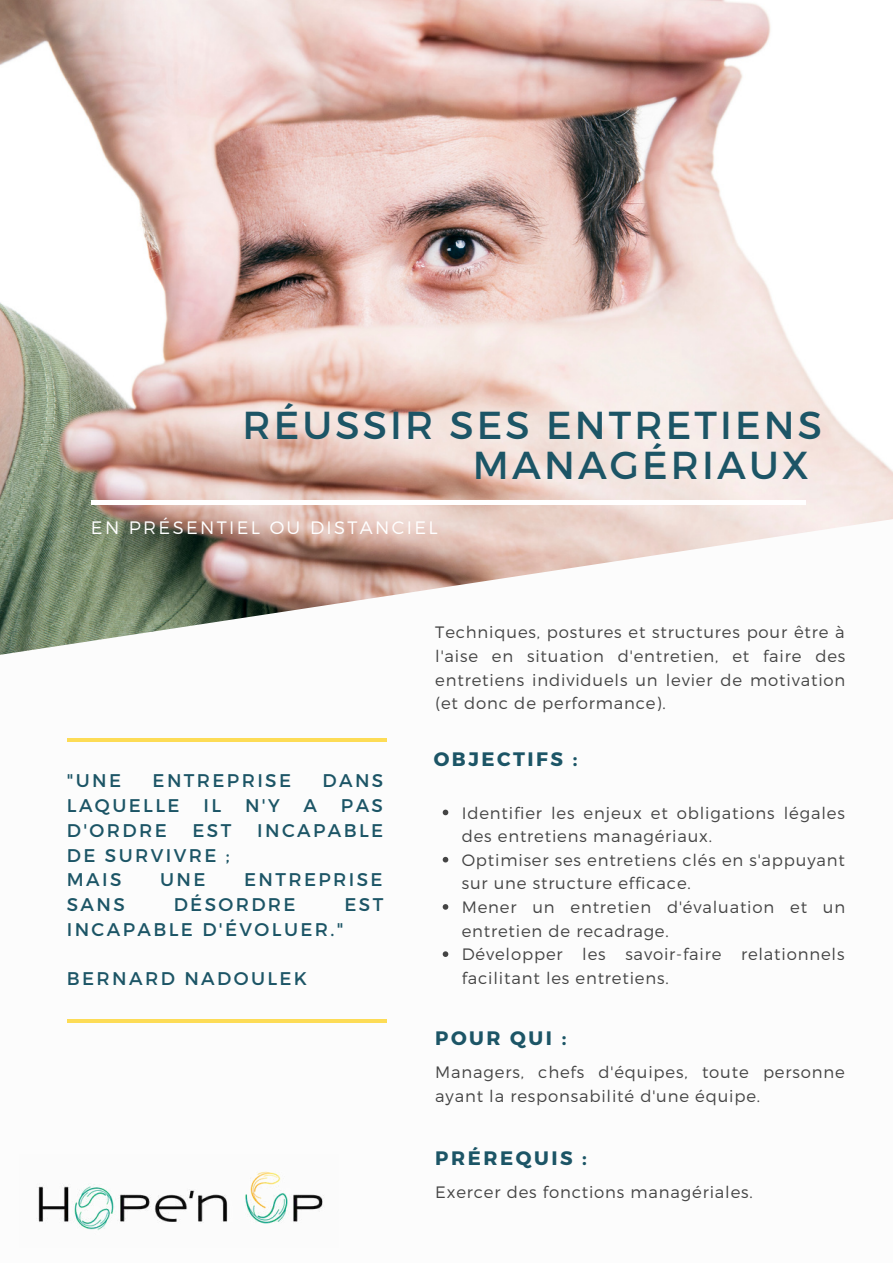
<style>
.page{position:relative;width:893px;height:1264px;background:#fff}
.page>*{position:absolute;margin:0;border:0;box-sizing:border-box;transform-origin:0 0}
.t1{font:39px/40.5px "Montserrat";letter-spacing:.08em;color:#1c5566}
.t2{font:700 19.5px "Montserrat";letter-spacing:.13em;color:#1c5566}
.t3{font:18.3px/24.8px "Montserrat";letter-spacing:.13em;color:#1c5566}
.t4{font:300 18px "Montserrat";letter-spacing:.13em;color:#fff}
.t5{font:300 16.5px/23.5px "Montserrat";letter-spacing:.05em;color:#444}
</style>
<div class="page">
<img style="left:0;top:0;width:892px;height:655px">
<hr style="left:67px;top:738px;width:319px;height:3px;background:#fddc56">
<hr style="left:67px;top:1019px;width:319px;height:3px;background:#fddc56">
<hr style="left:91px;top:501px;width:714px;height:3px;background:#fff">
<img style="left:36px;top:1171px;width:288px;height:60px">
<svg style="left:442px;top:809px;width:6px;height:6px"></svg>
<svg style="left:442px;top:856px;width:6px;height:6px"></svg>
<svg style="left:442px;top:904px;width:6px;height:5px"></svg>
<svg style="left:442px;top:951px;width:6px;height:5px"></svg>
<h1 class="t1" style="left:473px;top:404px;width:350px;text-indent:-230px">RÉUSSIR SES ENTRETIENS<br>MANAGÉRIAUX</h1>
<p class="t4" style="left:91px;top:516px;width:348px">EN PRÉSENTIEL OU DISTANCIEL</p>
<p class="t5" style="left:435px;top:620px;width:411px;text-align:justify">Techniques, postures et structures pour être à l'aise en situation d'entretien, et faire des entretiens individuels un levier de motivation (et donc de performance).</p>
<p class="t3" style="left:67px;top:768px;width:56px">"UNE</p>
<p class="t3" style="left:153px;top:768px;width:140px">ENTREPRISE</p>
<p class="t3" style="left:322px;top:768px;width:62px">DANS</p>
<p class="t3" style="left:67px;top:793px;width:114px">LAQUELLE</p>
<p class="t3" style="left:203px;top:793px;width:19px">IL</p>
<p class="t3" style="left:245px;top:793px;width:36px">N'Y</p>
<p class="t3" style="left:303px;top:793px;width:15px">A</p>
<p class="t3" style="left:341px;top:793px;width:44px">PAS</p>
<p class="t3" style="left:67px;top:818px;width:101px">D'ORDRE</p>
<p class="t3" style="left:192px;top:818px;width:40px">EST</p>
<p class="t3" style="left:257px;top:818px;width:127px">INCAPABLE</p>
<p class="t3" style="left:67px;top:842px;width:164px">DE SURVIVRE ;<br>MAIS</p>
<p class="t3" style="left:160px;top:867px;width:47px">UNE</p>
<p class="t3" style="left:244px;top:867px;width:140px">ENTREPRISE</p>
<p class="t3" style="left:67px;top:892px;width:59px">SANS</p>
<p class="t3" style="left:174px;top:892px;width:123px">DÉSORDRE</p>
<p class="t3" style="left:344px;top:892px;width:40px">EST</p>
<p class="t3" style="left:67px;top:917px;width:278px">INCAPABLE D'ÉVOLUER."</p>
<p class="t3" style="left:67px;top:966px;width:242px">BERNARD NADOULEK</p>
<p class="t2" style="left:433px;top:746px;width:145px">OBJECTIFS :</p>
<p class="t5" style="left:461px;top:800px;width:385px">Identifier les enjeux et obligations légales des entretiens managériaux.<br>Optimiser ses entretiens clés en s'appuyant sur une structure efficace.<br>Mener un entretien d'évaluation et un entretien de recadrage.<br>Développer les savoir-faire relationnels facilitant les entretiens.</p>
<p class="t2" style="left:435px;top:1026px;width:133px">POUR QUI :</p>
<p class="t5" style="left:435px;top:1060px;width:411px">Managers, chefs d'équipes, toute personne ayant la responsabilité d'une équipe.</p>
<p class="t2" style="left:435px;top:1145px;width:153px">PRÉREQUIS :</p>
<p class="t5" style="left:435px;top:1179px;width:319px">Exercer des fonctions managériales.</p>
</div>
